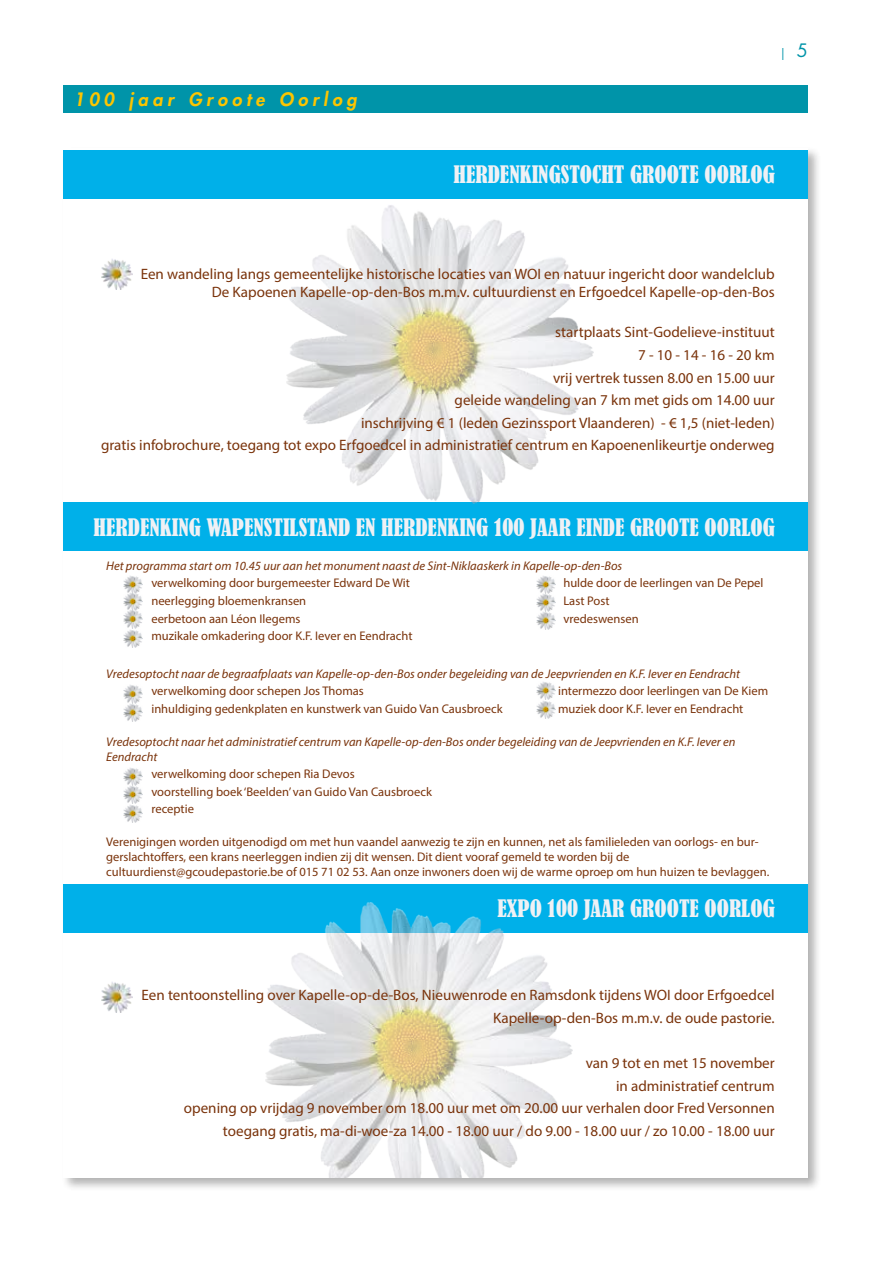
<style>
.page{position:relative;width:893px;height:1263px;background:#fff}
.page>*{position:absolute;margin:0;border:0;box-sizing:border-box;transform-origin:0 0}
.t1{font:condensed 22.65px "Bernard";color:#eff1f5}
.t2{font:italic 800 18px "Futura Std";letter-spacing:.25em;color:#fdc500}
.t3{font:15px/22.6px "Myriad Pro";color:#7a330b;text-align:right}
.t4{font:12.6px/17.5px "Myriad Pro";color:#7a330b}
.t5{font:italic 12.6px/15px "Myriad Pro";color:#7a330b}
.t6{font:12px "Officina Sans Std";color:#0094a9}
.s1{font-family:"Futura Std";font-size:18px}
</style>
<div class="page">
<div style="left:64px;top:85px;width:744px;height:27px;background:#0094a9"></div>
<div style="left:62px;top:147px;width:760px;height:1045px;background:#000;opacity:.3"></div>
<div style="left:64px;top:150px;width:744px;height:1028px;background:#fff"></div>
<div style="left:64px;top:884px;width:744px;height:49px;background:#00b0e9"></div>
<img style="left:265px;top:902px;width:308px;height:276px">
<div style="left:64px;top:502px;width:744px;height:49px;background:#00b0e9"></div>
<img style="left:286px;top:205px;width:308px;height:299px">
<div style="left:64px;top:150px;width:744px;height:49px;background:#00b0e9"></div>
<img style="left:101px;top:259px;width:32px;height:31px">
<img style="left:124px;top:576px;width:19px;height:71px">
<img style="left:536px;top:576px;width:19px;height:54px">
<img style="left:124px;top:685px;width:19px;height:36px">
<img style="left:536px;top:682px;width:19px;height:36px">
<img style="left:124px;top:768px;width:19px;height:55px">
<img style="left:101px;top:982px;width:32px;height:30px">
<p class="t2" style="left:74px;top:88px;width:284px">100 jaar Groote Oorlog</p>
<p class="t6" style="left:781px;top:46px;width:28px">| <span class="s1">5</span></p>
<h1 class="t1" style="left:454px;top:162px;width:323px">HERDENKINGSTOCHT GROOTE OORLOG</h1>
<p class="t3" style="left:141px;top:264px;width:635px;line-height:18px">Een wandeling langs gemeentelijke historische locaties van WOI en natuur ingericht door wandelclub<br>De Kapoenen Kapelle-op-den-Bos m.m.v. cultuurdienst en Erfgoedcel Kapelle-op-den-Bos</p>
<p class="t3" style="left:101px;top:321px;width:675px">startplaats Sint-Godelieve-instituut<br>7 - 10 - 14 - 16 - 20 km<br>vrij vertrek tussen 8.00 en 15.00 uur<br>geleide wandeling van 7 km met gids om 14.00 uur<br>inschrijving € 1 (leden Gezinssport Vlaanderen) - € 1,5 (niet-leden)<br>gratis infobrochure, toegang tot expo Erfgoedcel in administratief centrum en Kapoenenlikeurtje onderweg</p>
<h1 class="t1" style="left:94px;top:514px;width:683px">HERDENKING WAPENSTILSTAND EN HERDENKING 100 JAAR EINDE GROOTE OORLOG</h1>
<p class="t5" style="left:106px;top:558px;width:518px">Het programma start om 10.45 uur aan het monument naast de Sint-Niklaaskerk in Kapelle-op-den-Bos</p>
<p class="t4" style="left:151px;top:574px;width:260px">verwelkoming door burgemeester Edward De Wit</p>
<p class="t4" style="left:563px;top:574px;width:202px">hulde door de leerlingen van De Pepel</p>
<p class="t4" style="left:151px;top:592px;width:156px">neerlegging bloemenkransen</p>
<p class="t4" style="left:563px;top:592px;width:48px">Last Post</p>
<p class="t4" style="left:151px;top:609px;width:151px">eerbetoon aan Léon Ilegems</p>
<p class="t4" style="left:563px;top:609px;width:77px">vredeswensen</p>
<p class="t4" style="left:151px;top:627px;width:263px">muzikale omkadering door K.F. Iever en Eendracht</p>
<p class="t5" style="left:106px;top:666px;width:635px">Vredesoptocht naar de begraafplaats van Kapelle-op-den-Bos onder begeleiding van de Jeepvrienden en K.F. Iever en Eendracht</p>
<p class="t4" style="left:151px;top:682px;width:214px">verwelkoming door schepen Jos Thomas</p>
<p class="t4" style="left:558px;top:682px;width:212px">intermezzo door leerlingen van De Kiem</p>
<p class="t4" style="left:151px;top:700px;width:353px">inhuldiging gedenkplaten en kunstwerk van Guido Van Causbroeck</p>
<p class="t4" style="left:558px;top:700px;width:187px">muziek door K.F. Iever en Eendracht</p>
<p class="t5" style="left:106px;top:734px;width:631px">Vredesoptocht naar het administratief centrum van Kapelle-op-den-Bos onder begeleiding van de Jeepvrienden en K.F. Iever en<br>Eendracht</p>
<p class="t4" style="left:151px;top:765px;width:282px">verwelkoming door schepen Ria Devos<br>voorstelling boek ‘Beelden’ van Guido Van Causbroeck receptie</p>
<p class="t4" style="left:106px;top:834px;width:665px;line-height:15px">Verenigingen worden uitgenodigd om met hun vaandel aanwezig te zijn en kunnen, net als familieleden van oorlogs- en bur&shy;gerslachtoffers, een krans neerleggen indien zij dit wensen. Dit dient vooraf gemeld te worden bij de cultuurdienst@gcoudepastorie.be of 015 71 02 53. Aan onze inwoners doen wij de warme oproep om hun huizen te bevlaggen.</p>
<h1 class="t1" style="left:497px;top:895px;width:279px">EXPO 100 JAAR GROOTE OORLOG</h1>
<p class="t3" style="left:142px;top:983px;width:635px">Een tentoonstelling over Kapelle-op-de-Bos, Nieuwenrode en Ramsdonk tijdens WOI door Erfgoedcel<br>Kapelle-op-den-Bos m.m.v. de oude pastorie.</p>
<p class="t3" style="left:184px;top:1051px;width:592px">van 9 tot en met 15 november<br>in administratief centrum<br>opening op vrijdag 9 november om 18.00 uur met om 20.00 uur verhalen door Fred Versonnen toegang gratis, ma-di-woe-za 14.00 - 18.00 uur / do 9.00 - 18.00 uur / zo 10.00 - 18.00 uur</p>
</div>
